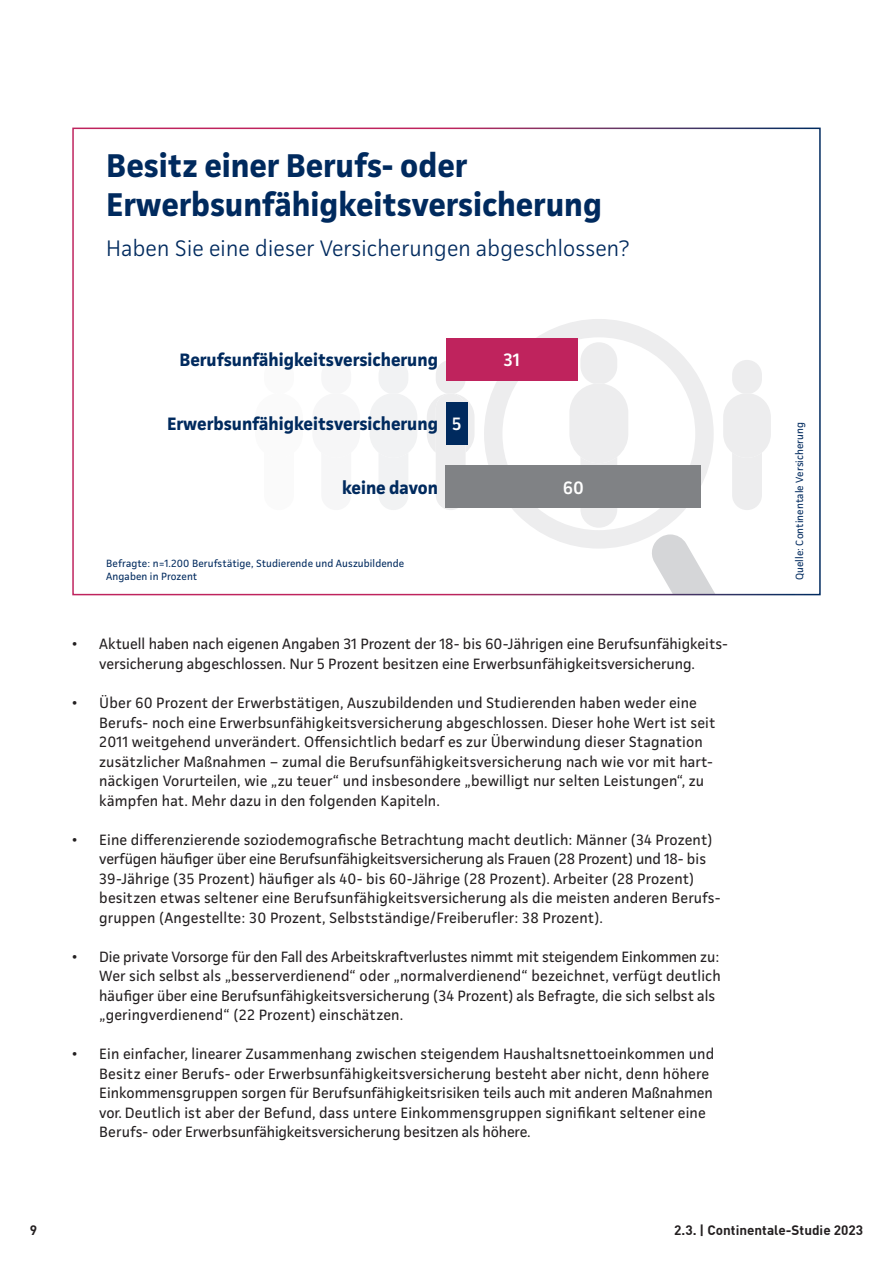
<style>
.page{position:relative;width:893px;height:1263px;background:#fff}
.page>*{position:absolute;margin:0;border:0;box-sizing:border-box;transform-origin:0 0}
.t1{font:700 33px/39.6px "Continentale Pro";color:#002a5e}
.t2{font:300 22.5px "Continentale Pro";letter-spacing:.01em;color:#002a5e}
.t3{font:700 18px "Continentale Pro";color:#002a5e}
.t4{font:600 18px "Continentale Pro";color:#fff}
.t5{font:15px/19.5px "Continentale Pro";letter-spacing:.01em;color:#231f20}
.t6{font:700 13.5px "DIN Offc Pro";color:#231f20}
.t7{font:10.5px/12.6px "Continentale Pro";letter-spacing:.01em;color:#002a5e}
.s1{font-weight:600;color:#fff}
</style>
<div class="page">
<svg style="left:427px;top:361px;width:47px;height:91px"></svg>
<div style="left:436px;top:394px;width:30px;height:116px;background:#ededee;border-radius:15px"></div>
<svg style="left:484px;top:319px;width:230px;height:230px"></svg>
<svg style="left:569px;top:342px;width:59px;height:186px"></svg>
<svg style="left:723px;top:360px;width:48px;height:150px"></svg>
<svg style="left:370px;top:360px;width:47px;height:150px"></svg>
<svg style="left:649px;top:534px;width:65px;height:58px"></svg>
<div style="left:72px;top:128px;width:749px;height:467px;border:2px solid #fff"></div>
<div style="left:446px;top:338px;width:132px;height:43px;background:#bf235d"></div>
<div style="left:446px;top:402px;width:21px;height:42px;background:#002a5e"></div>
<div style="left:446px;top:466px;width:255px;height:42px;background:#808285"></div>
<h1 class="t1" style="left:106px;top:145px;width:497px">Besitz einer Berufs- oder<br>Erwerbsunfähigkeitsversicherung</h1>
<h2 class="t2" style="left:106px;top:235px;width:524px">Haben Sie eine dieser Versicherungen abgeschlossen?</h2>
<p class="t6" style="left:30px;top:1219px;width:9px">9</p>
<p class="t3" style="left:179px;top:349px;width:260px">Berufsunfähigkeitsversicherung</p>
<p class="t4" style="left:504px;top:349px;width:18px">31</p>
<p class="t3" style="left:167px;top:413px;width:296px">Erwerbsunfähigkeitsversicherung <span class="s1">5</span></p>
<p class="t3" style="left:342px;top:477px;width:97px">keine davon</p>
<p class="t4" style="left:563px;top:477px;width:23px">60</p>
<p class="t7" style="left:106px;top:557px;width:299px">Befragte: n=1.200 Berufstätige, Studierende und Auszubildende<br>Angaben in Prozent</p>
<p class="t5" style="left:72px;top:634px;width:657px;text-align:center">• Aktuell haben nach eigenen Angaben 31 Prozent der 18- bis 60-Jährigen eine Berufsunfähigkeits&shy;versicherung abgeschlossen. Nur 5 Prozent besitzen eine Erwerbsunfähigkeitsversicherung.</p>
<p class="t5" style="left:99px;top:693px;width:618px;text-indent:-27px">• Über 60 Prozent der Erwerbstätigen, Auszubildenden und Studierenden haben weder eine Berufs- noch eine Erwerbsunfähigkeitsversicherung abgeschlossen. Dieser hohe Wert ist seit 2011 weitgehend unverändert. Offensichtlich bedarf es zur Überwindung dieser Stagnation zusätzlicher Maßnahmen – zumal die Berufsunfähigkeitsversicherung nach wie vor mit hart&shy;näckigen Vorurteilen, wie „zu teuer“ und insbesondere „bewilligt nur selten Leistungen“, zu kämpfen hat. Mehr dazu in den folgenden Kapiteln.</p>
<p class="t5" style="left:99px;top:829px;width:623px;text-indent:-27px">• Eine differenzierende soziodemografische Betrachtung macht deutlich: Männer (34 Prozent) verfügen häufiger über eine Berufsunfähigkeitsversicherung als Frauen (28 Prozent) und 18- bis 39-Jährige (35 Prozent) häufiger als 40- bis 60-Jährige (28 Prozent). Arbeiter (28 Prozent) besitzen etwas seltener eine Berufsunfähigkeitsversicherung als die meisten anderen Berufs&shy;gruppen (Angestellte: 30 Prozent, Selbstständige/Freiberufler: 38 Prozent).</p>
<p class="t5" style="left:99px;top:946px;width:623px;text-indent:-27px">• Die private Vorsorge für den Fall des Arbeitskraftverlustes nimmt mit steigendem Einkommen zu:<br>Wer sich selbst als „besserverdienend“ oder „normalverdienend“ bezeichnet, verfügt deutlich häufiger über eine Berufsunfähigkeitsversicherung (34 Prozent) als Befragte, die sich selbst als „geringverdienend“ (22 Prozent) einschätzen.</p>
<p class="t5" style="left:99px;top:1044px;width:616px;text-indent:-27px">• Ein einfacher, linearer Zusammenhang zwischen steigendem Haushaltsnettoeinkommen und Besitz einer Berufs- oder Erwerbsunfähigkeitsversicherung besteht aber nicht, denn höhere Einkommensgruppen sorgen für Berufsunfähigkeitsrisiken teils auch mit anderen Maßnahmen vor. Deutlich ist aber der Befund, dass untere Einkommensgruppen signifikant seltener eine Berufs- oder Erwerbsunfähigkeitsversicherung besitzen als höhere.</p>
<p class="t7" style="left:793px;top:580px;width:160px;rotate:-90deg">Quelle: Continentale Versicherung</p>
<p class="t6" style="left:674px;top:1219px;width:191px">2.3. | Continentale-Studie 2023</p>
</div>
